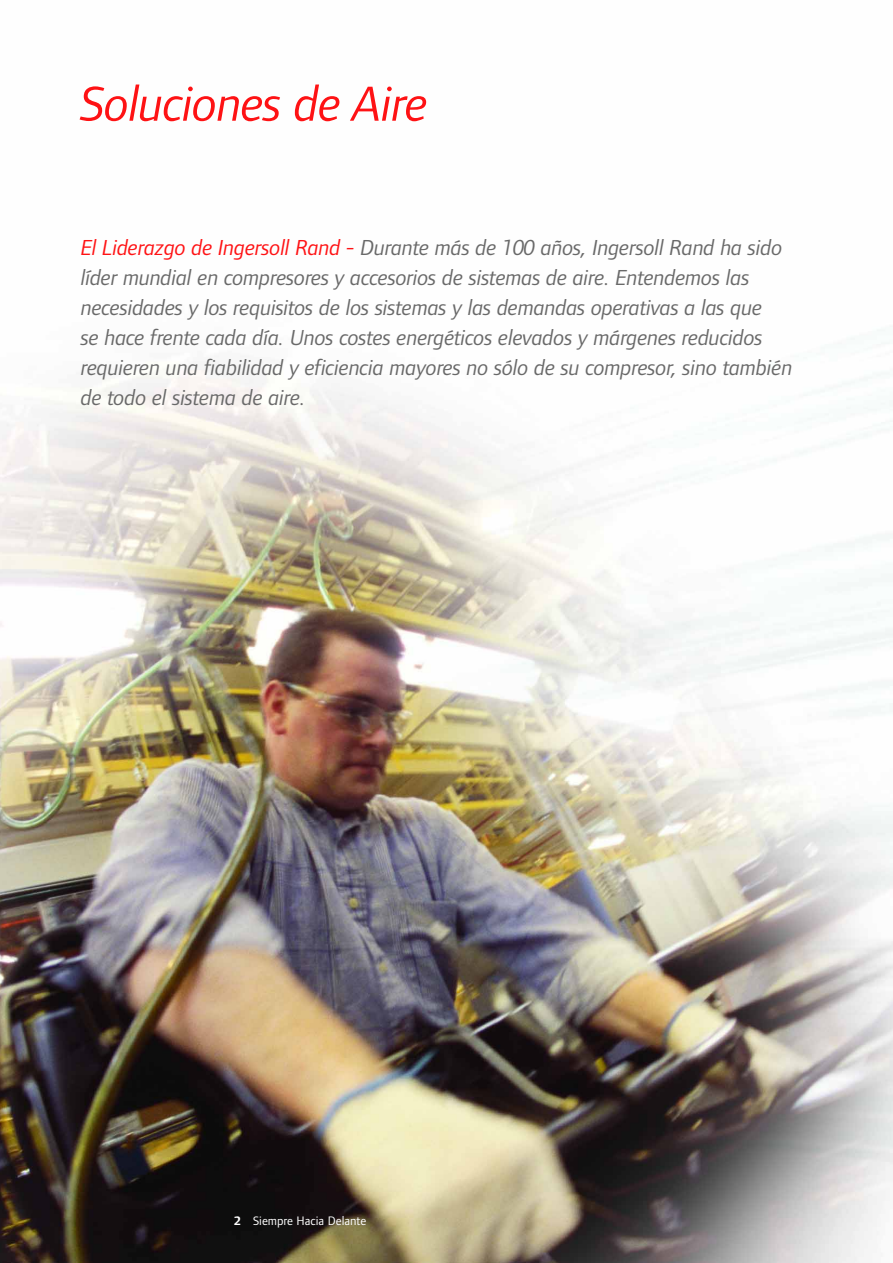
<style>
.page{position:relative;width:893px;height:1263px;background:#fff}
.page>*{position:absolute;margin:0;border:0;box-sizing:border-box;transform-origin:0 0}
.t1{font:italic 51px "Foundry Form Sans";letter-spacing:-.02em;color:#fe1214}
.t2{font:italic 22.5px/30px "Foundry Form Sans";letter-spacing:-.015em;color:#696969}
.t3{font:12.75px "Foundry Form Sans";color:#fff}
.s1{color:#fe1214}
.s2{font-weight:700}
</style>
<div class="page">
<img style="left:0;top:330px;width:893px;height:933px">
<h1 class="t1" style="left:81px;top:84px;width:349px">Soluciones de Aire</h1>
<p class="t2" style="left:81px;top:234px;width:713px"><span class="s1">El Liderazgo de Ingersoll Rand -</span> Durante más de 100 años, Ingersoll Rand ha sido líder mundial en compresores y accesorios de sistemas de aire. Entendemos las necesidades y los requisitos de los sistemas y las demandas operativas a las que<br>se hace frente cada día. Unos costes energéticos elevados y márgenes reducidos requieren una fiabilidad y eficiencia mayores no sólo de su compresor, sino también de todo el sistema de aire.</p>
<p class="t3" style="left:234px;top:1216px;width:134px"><span class="s2">2</span> Siempre Hacia Delante</p>
</div>
